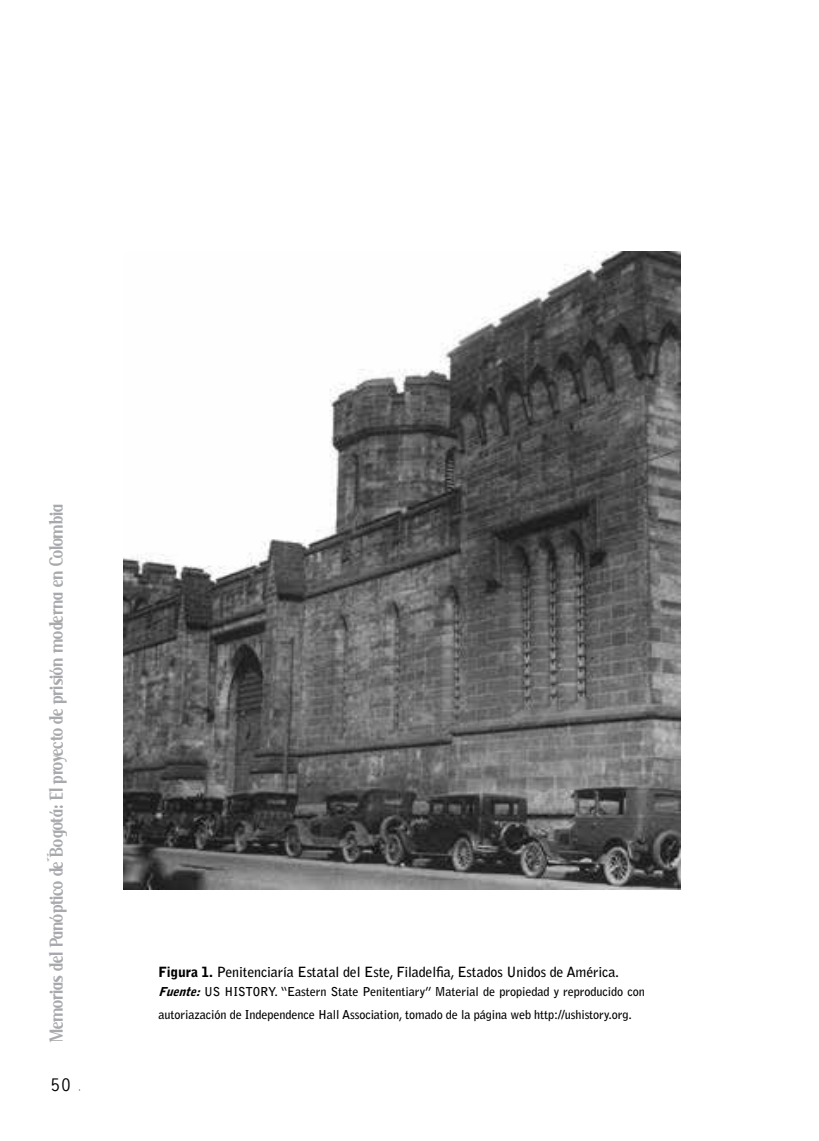
<style>
.page{position:relative;width:819px;height:1141px;background:#fff}
.page>*{position:absolute;margin:0;border:0;box-sizing:border-box;transform-origin:0 0}
.t1{font:21px "Serif Narrow";letter-spacing:.015em;color:#a7a9ac}
.t2{font:700 17.5px "Letter Gothic Std";color:#000}
.t3{font:700 14px "Bell Gothic Std";letter-spacing:-.01em;color:#000}
.t4{font:700 12.25px/22.8px "Bell Gothic Std";letter-spacing:-.01em;color:#000}
.s1{font-weight:900}
.s2{font-weight:900;font-style:italic}
</style>
<div class="page">
<img style="left:124px;top:252px;width:556px;height:637px">
<h1 class="t1" style="left:45px;top:1042px;width:539px;rotate:-90deg">Memorias del Panóptico de Bogotá: El proyecto de prisión moderna en Colombia</h1>
<h2 class="t2" style="left:50px;top:1074px;width:22px">50</h2>
<p class="t3" style="left:158px;top:964px;width:462px"><span class="s1">Figura 1.</span> Penitenciaría Estatal del Este, Filadelfia, Estados Unidos de América.</p>
<p class="t4" style="left:158px;top:981px;width:488px"><span class="s2">Fuente:</span>US HISTORY. “Eastern State Penitentiary” Material de propiedad y reproducido con autoriazación de Independence Hall Association, tomado de la página web http://ushistory.org.</p>
</div>
